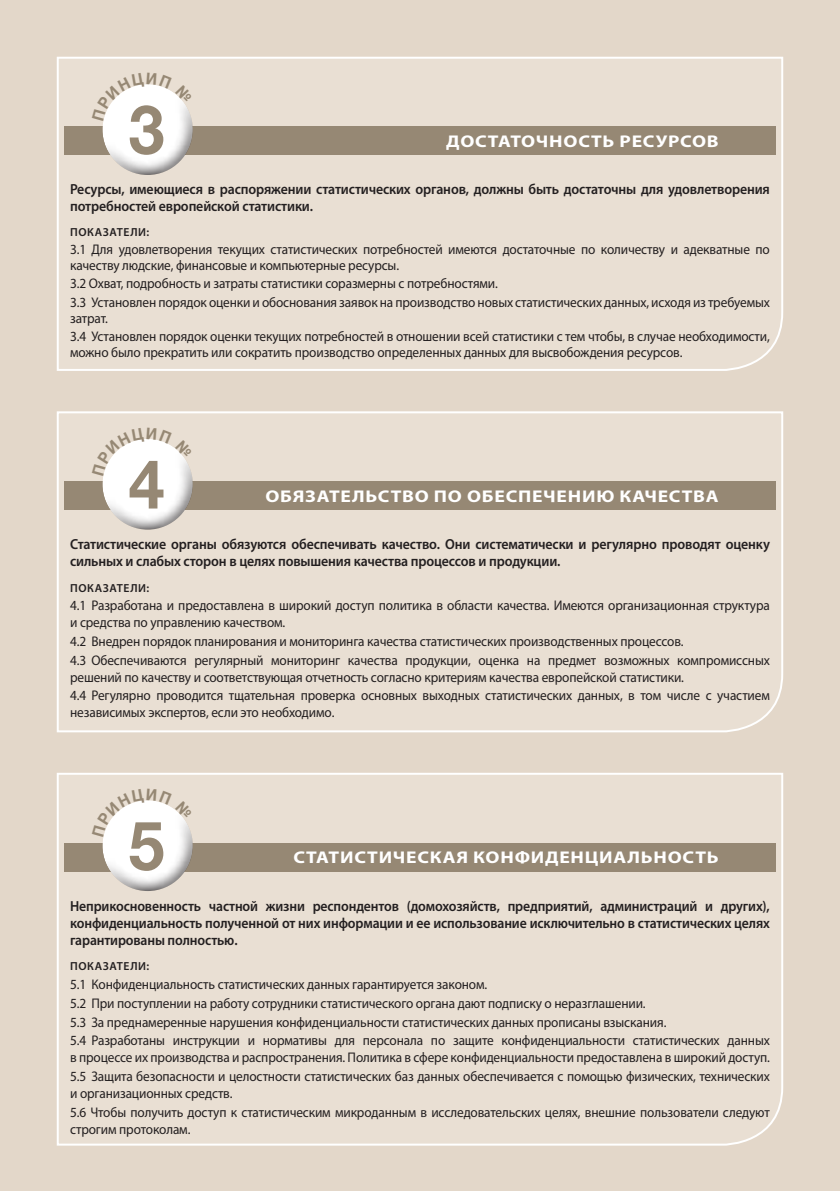
<style>
.page{position:relative;width:840px;height:1191px;background:#fff}
.page>*{position:absolute;margin:0;border:0;box-sizing:border-box;transform-origin:0 0}
.t1{font:700 68px "Helvetica Neue LT Std";color:#968874;scale:.95 1}
.P5{font:700 17px "Myriad Pro";letter-spacing:.04em;color:#fff;scale:1.15 1}
.P2{font:600 14.6px/17px "Myriad Pro";letter-spacing:-.01em;color:#231f20;text-align:justify;scale:.94 1}
.P2-2{font:600 14.6px/17px "Myriad Pro";letter-spacing:-.01em;color:#231f20;scale:.95 1}
.P2_1_principle{font:600 14.6px/17px "Myriad Pro";letter-spacing:-.01em;color:#231f20;scale:.95 1}
.P2-3{font:14px/17px "Myriad Pro";letter-spacing:-.01em;color:#231f20;scale:.95 1}
.P2_2_indicator{font:600 11.6px "Myriad Pro";letter-spacing:.05em;color:#231f20}
</style>
<div class="page">
<div style="left:0;top:0;width:839px;height:1191px;background:#e3d7c9"></div>
<div style="left:56px;top:56px;width:727px;height:315px;background:#e9dfd3"></div>
<div style="left:64px;top:127px;width:711px;height:28px;background:#968874"></div>
<div style="left:102px;top:92px;width:107px;height:85px;background:#231f20;opacity:.92"></div>
<div style="left:56px;top:411px;width:727px;height:322px;background:#e9dfd3"></div>
<div style="left:64px;top:481px;width:711px;height:29px;background:#968874"></div>
<div style="left:102px;top:446px;width:107px;height:85px;background:#231f20;opacity:.92"></div>
<div style="left:56px;top:772px;width:727px;height:374px;background:#e9dfd3"></div>
<div style="left:64px;top:843px;width:711px;height:28px;background:#968874"></div>
<div style="left:102px;top:808px;width:107px;height:85px;background:#231f20;opacity:.92"></div>
<svg style="left:92px;top:72px;width:101px;height:49px"></svg>
<svg style="left:92px;top:427px;width:101px;height:49px"></svg>
<svg style="left:92px;top:788px;width:101px;height:49px"></svg>
<h1 class="t1" style="left:128px;top:88px;width:39px">3</h1>
<p class="P5" style="left:446px;top:130px;width:238px">ДОСТАТОЧНОСТЬ РЕСУРСОВ</p>
<p class="P2_1_principle" style="left:70px;top:181px;width:737px">Ресурсы, имеющиеся в распоряжении статистических органов, должны быть достаточны для удовлетворения потребностей европейской статистики.</p>
<p class="P2_2_indicator" style="left:70px;top:225px;width:81px">ПОКАЗАТЕЛИ:</p>
<p class="P2-3" style="left:70px;top:241px;width:737px;line-height:16.4px">3.1 Для удовлетворения текущих статистических потребностей имеются достаточные по количеству и адекватные по качеству людские, финансовые и компьютерные ресурсы.</p>
<p class="P2-3" style="left:70px;top:275px;width:451px">3.2 Охват, подробность и затраты статистики соразмерны с потребностями.</p>
<p class="P2-3" style="left:70px;top:293px;width:737px;line-height:16.4px">3.3 Установлен порядок оценки и обоснования заявок на производство новых статистических данных, исходя из требуемых затрат.</p>
<p class="P2-3" style="left:70px;top:328px;width:737px;line-height:16.4px">3.4 Установлен порядок оценки текущих потребностей в отношении всей статистики с тем чтобы, в случае необходимости, можно было прекратить или сократить производство определенных данных для высвобождения ресурсов.</p>
<h1 class="t1" style="left:128px;top:442px;width:39px">4</h1>
<p class="P5" style="left:265px;top:485px;width:395px">ОБЯЗАТЕЛЬСТВО ПО ОБЕСПЕЧЕНИЮ КАЧЕСТВА</p>
<p class="P2-2" style="left:70px;top:536px;width:737px">Статистические органы обязуются обеспечивать качество. Они систематически и регулярно проводят оценку сильных и слабых сторон в целях повышения качества процессов и продукции.</p>
<p class="P2_2_indicator" style="left:70px;top:581px;width:81px">ПОКАЗАТЕЛИ:</p>
<p class="P2-3" style="left:70px;top:597px;width:737px">4.1 Разработана и предоставлена в широкий доступ политика в области качества. Имеются организационная структура и средства по управлению качеством.</p>
<p class="P2-3" style="left:70px;top:632px;width:647px">4.2 Внедрен порядок планирования и мониторинга качества статистических производственных процессов.</p>
<p class="P2-3" style="left:70px;top:651px;width:737px">4.3 Обеспечиваются регулярный мониторинг качества продукции, оценка на предмет возможных компромиссных решений по качеству и соответствующая отчетность согласно критериям качества европейской статистики.</p>
<p class="P2-3" style="left:70px;top:687px;width:737px">4.4 Регулярно проводится тщательная проверка основных выходных статистических данных, в том числе с участием независимых экспертов, если это необходимо.</p>
<h1 class="t1" style="left:128px;top:803px;width:39px">5</h1>
<p class="P5" style="left:293px;top:846px;width:371px">СТАТИСТИЧЕСКАЯ КОНФИДЕНЦИАЛЬНОСТЬ</p>
<p class="P2" style="left:70px;top:897px;width:745px">Неприкосновенность частной жизни респондентов (домохозяйств, предприятий, администраций и других), конфиденциальность полученной от них информации и ее использование исключительно в статистических целях гарантированы полностью.</p>
<p class="P2_2_indicator" style="left:70px;top:960px;width:81px">ПОКАЗАТЕЛИ:</p>
<p class="P2-3" style="left:70px;top:975px;width:440px">5.1 Конфиденциальность статистических данных гарантируется законом.</p>
<p class="P2-3" style="left:70px;top:994px;width:607px">5.2 При поступлении на работу сотрудники статистического органа дают подписку о неразглашении.</p>
<p class="P2-3" style="left:70px;top:1013px;width:629px">5.3 За преднамеренные нарушения конфиденциальности статистических данных прописаны взыскания.</p>
<p class="P2-3" style="left:70px;top:1032px;width:737px">5.4 Разработаны инструкции и нормативы для персонала по защите конфиденциальности статистических данных в процессе их производства и распространения. Политика в сфере конфиденциальности предоставлена в широкий доступ.</p>
<p class="P2-3" style="left:70px;top:1067px;width:737px">5.5 Защита безопасности и целостности статистических баз данных обеспечивается с помощью физических, технических и организационных средств.</p>
<p class="P2-3" style="left:70px;top:1103px;width:737px">5.6 Чтобы получить доступ к статистическим микроданным в исследовательских целях, внешние пользователи следуют строгим протоколам.</p>
</div>
